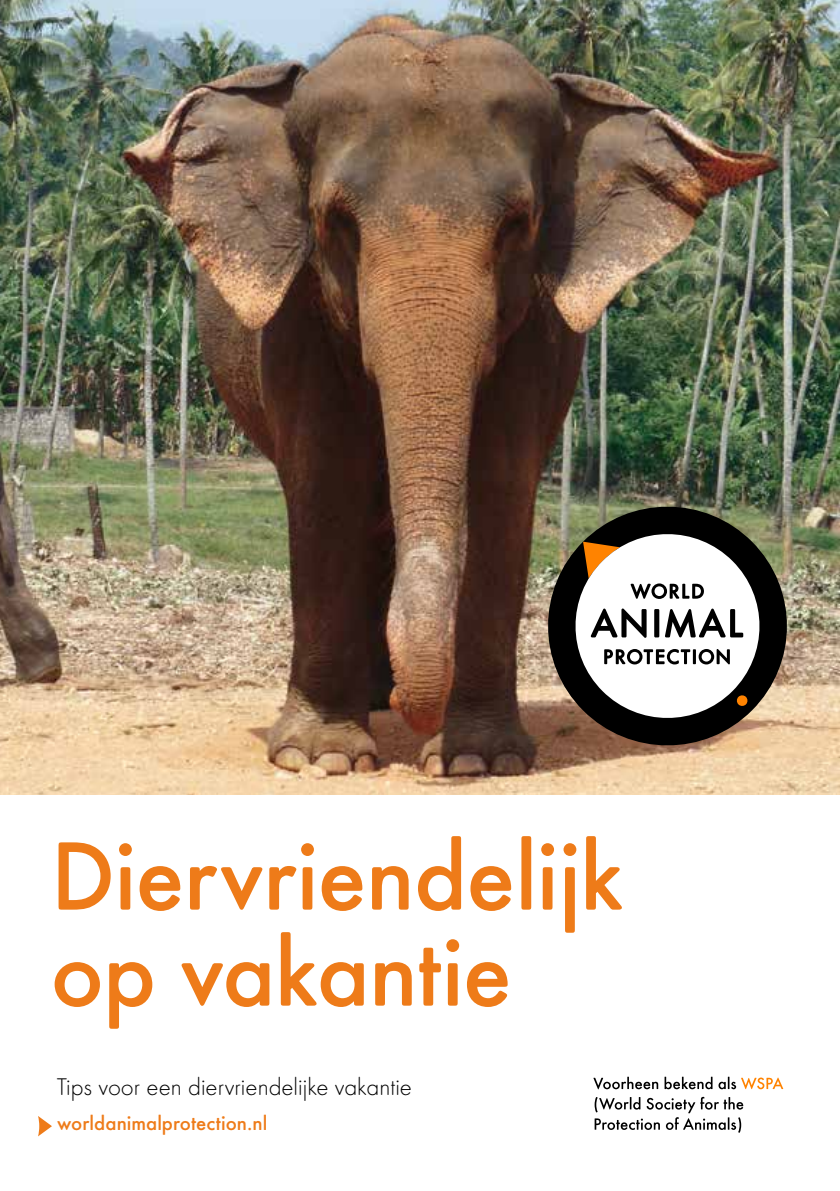
<style>
.page{position:relative;width:840px;height:1191px;background:#fff}
.page>*{position:absolute;margin:0;border:0;box-sizing:border-box;transform-origin:0 0}
.t1{font:500 100.8px/96px "Futura Round";letter-spacing:-.01em;color:#ee7b19}
.t2{font:300 25px "Futura Round";color:#000}
.t3{font:500 21px "Futura Round";color:#ee7b19}
</style>
<div class="page">
<img style="left:0;top:0;width:839px;height:794px">
<img style="left:536px;top:495px;width:262px;height:262px">
<svg style="left:566px;top:525px;width:202px;height:202px"></svg>
<svg style="left:582px;top:541px;width:160px;height:123px"></svg>
<svg style="left:594px;top:1096px;width:148px;height:36px"></svg>
<svg style="left:593px;top:1076px;width:189px;height:13px"></svg>
<svg style="left:38px;top:1116px;width:14px;height:20px"></svg>
<h1 class="t1" style="left:50px;top:820px;width:575px">Diervriendelijk op vakantie</h1>
<p class="t2" style="left:57px;top:1070px;width:356px">Tips voor een diervriendelijke vakantie</p>
<p class="t3" style="left:57px;top:1107px;width:211px">worldanimalprotection.nl</p>
</div>
